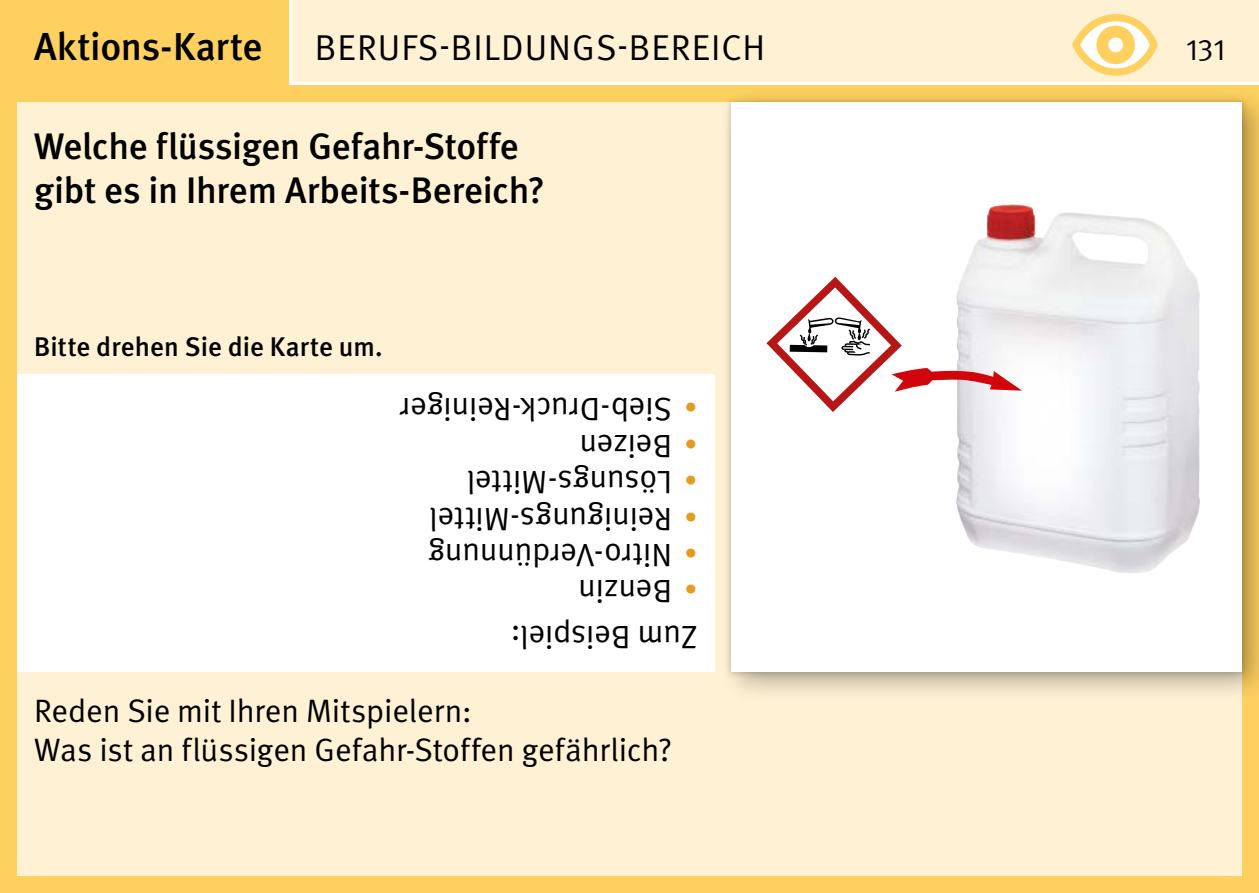
<style>
.page{position:relative;width:1259px;height:893px;background:#fed060}
.page>*{position:absolute;margin:0;border:0;box-sizing:border-box;transform-origin:0 0}
.t1{font:500 39px "DGUV Meta";letter-spacing:-.005em;color:#000}
.t2{font:500 36.9px/43.5px "DGUV Meta";letter-spacing:-.005em;color:#000}
.t3{font:36px "DGUV Meta";letter-spacing:.03em;color:#000}
.t4{font:32.4px/39px "DGUV Meta";letter-spacing:-.005em;color:#000}
.t5{font:30px "DGUV Meta";color:#000}
.t6{font:500 27px "DGUV Meta";letter-spacing:.005em;color:#000}
.t7{font:25.5px "DGUV Meta";color:#e49c20}
</style>
<div class="page">
<div style="left:17px;top:102px;width:1225px;height:774px;background:#fff1d4"></div>
<div style="left:17px;top:374px;width:697px;height:298px;background:#fff"></div>
<div style="left:718px;top:87px;width:541px;height:616px;background:#000;opacity:.3"></div>
<div style="left:724px;top:95px;width:524px;height:583px;background:#000;opacity:.2"></div>
<div style="left:731px;top:102px;width:511px;height:570px;background:#fff"></div>
<div style="left:289px;top:0;width:970px;height:85px;background:#fff1d4"></div>
<svg style="left:1071px;top:13px;width:87px;height:64px"></svg>
<div style="left:1096px;top:26px;width:39px;height:38px;border:12px solid #fed060;border-radius:50%"></div>
<img style="left:956px;top:204px;width:244px;height:369px">
<svg style="left:766px;top:277px;width:256px;height:135px"></svg>
<p class="t1" style="left:34px;top:23px;width:230px">Aktions-Karte</p>
<p class="t3" style="left:315px;top:26px;width:452px">BERUFS-BILDUNGS-BEREICH</p>
<p class="t5" style="left:1186px;top:32px;width:40px">131</p>
<p class="t2" style="left:34px;top:126px;width:512px">Welche flüssigen Gefahr-Stoffe gibt es in Ihrem Arbeits-Bereich?</p>
<p class="t6" style="left:34px;top:331px;width:350px">Bitte drehen Sie die Karte um.</p>
<p class="t4" style="left:672px;top:428px;width:273px;rotate:-180deg">Sieb-Druck-Reiniger</p>
<p class="t7" style="left:697px;top:422px;width:15px;rotate:-180deg">•</p>
<p class="t4" style="left:672px;top:465px;width:94px;rotate:-180deg">Beizen</p>
<p class="t7" style="left:697px;top:458px;width:15px;rotate:-180deg">•</p>
<p class="t4" style="left:672px;top:501px;width:206px;rotate:-180deg">Lösungs-Mittel</p>
<p class="t7" style="left:697px;top:495px;width:15px;rotate:-180deg">•</p>
<p class="t4" style="left:672px;top:537px;width:244px;rotate:-180deg">Reinigungs-Mittel</p>
<p class="t7" style="left:697px;top:531px;width:15px;rotate:-180deg">•</p>
<p class="t4" style="left:672px;top:574px;width:245px;rotate:-180deg">Nitro-Verdünnung</p>
<p class="t7" style="left:697px;top:568px;width:15px;rotate:-180deg">•</p>
<p class="t4" style="left:672px;top:660px;width:163px;line-height:45.9px;text-indent:-26px;rotate:-180deg">Zum Beispiel:<br>Benzin</p>
<p class="t7" style="left:697px;top:604px;width:15px;rotate:-180deg">•</p>
<p class="t4" style="left:34px;top:692px;width:639px">Reden Sie mit Ihren Mitspielern:<br>Was ist an flüssigen Gefahr-Stoffen gefährlich?</p>
</div>
